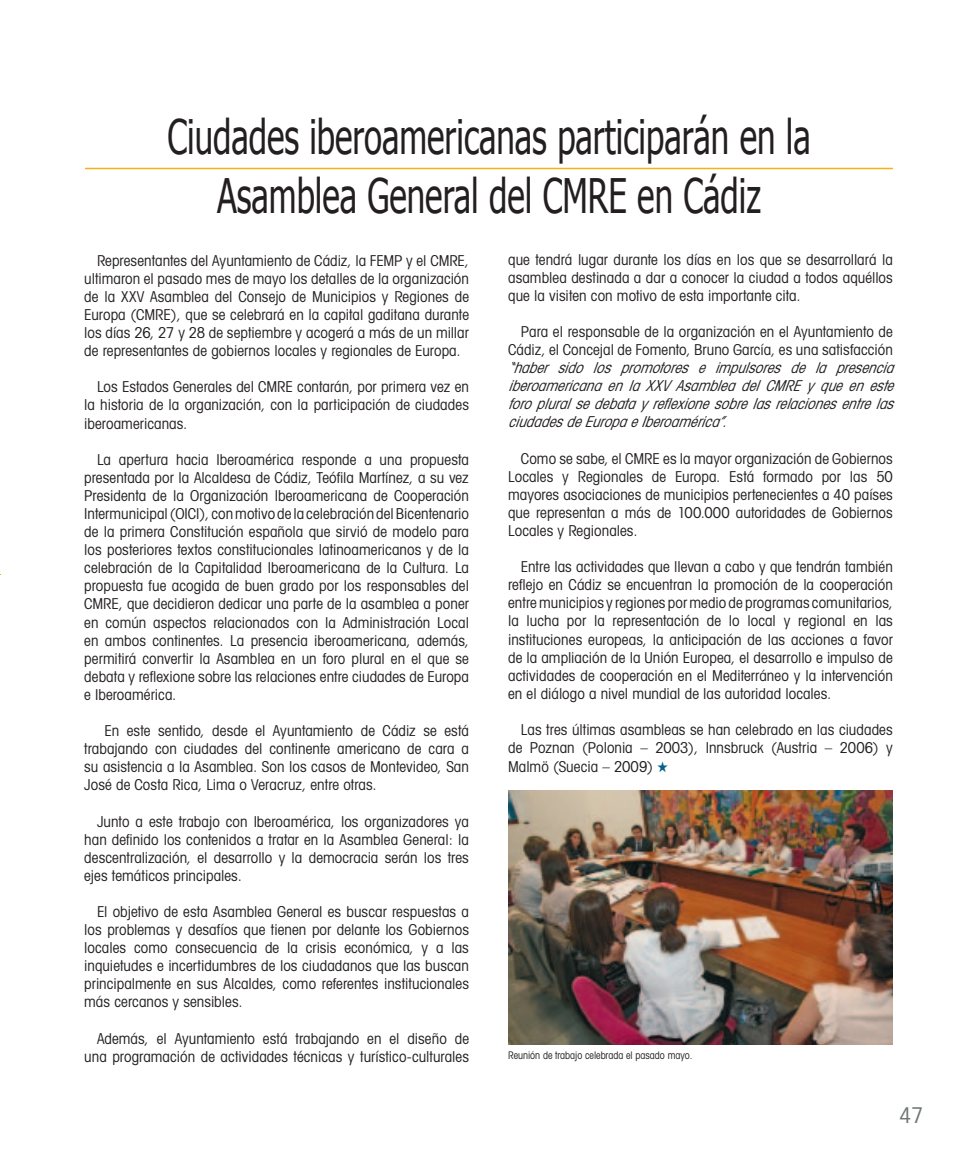
<style>
.page{position:relative;width:978px;height:1149px;background:#fff}
.page>*{position:absolute;margin:0;border:0;box-sizing:border-box;transform-origin:0 0}
.t1{font:47.55px/59.2px "Tahoma";color:#231f20;text-align:center;scale:.69 1}
.t2{font:condensed 21.75px "Avant Garde";color:#727773}
.t3{font:condensed 15px/18.1px "Avant Garde";letter-spacing:.005em;color:#231f20;text-align:justify}
.t4{font:italic condensed 15px/18.1px "Avant Garde";color:#231f20}
.t5{font:condensed 10.5px "Avant Garde";color:#231f20;scale:.95 1}
.s1{font-style:normal}
.s2{color:#00628a}
</style>
<div class="page">
<hr style="left:85px;top:168px;width:808px;height:1px;background:#f7b118">
<img style="left:508px;top:790px;width:385px;height:253px">
<p class="t1" style="left:167px;top:105px;width:934px">Ciudades iberoamericanas participarán en la<br>Asamblea General del CMRE en Cádiz</p>
<p class="t3" style="left:84px;top:251px;width:386px;text-indent:13px">Representantes del Ayuntamiento de Cádiz, la FEMP y el CMRE, ultimaron el pasado mes de mayo los detalles de la organización de la XXV Asamblea del Consejo de Municipios y Regiones de Europa (CMRE), que se celebrará en la capital gaditana durante los días 26, 27 y 28 de septiembre y acogerá a más de un millar de representantes de gobiernos locales y regionales de Europa.</p>
<p class="t3" style="left:84px;top:377px;width:386px;text-indent:13px">Los Estados Generales del CMRE contarán, por primera vez en la historia de la organización, con la participación de ciudades iberoamericanas.</p>
<p class="t3" style="left:84px;top:450px;width:386px;text-indent:13px">La apertura hacia Iberoamérica responde a una propuesta presentada por la Alcaldesa de Cádiz, Teófila Martínez, a su vez Presidenta de la Organización Iberoamericana de Cooperación Intermunicipal (OICI), con motivo de la celebración del Bicentenario de la primera Constitución española que sirvió de modelo para los posteriores textos constitucionales latinoamericanos y de la celebración de la Capitalidad Iberoamericana de la Cultura. La propuesta fue acogida de buen grado por los responsables del CMRE, que decidieron dedicar una parte de la asamblea a poner en común aspectos relacionados con la Administración Local en ambos continentes. La presencia iberoamericana, además, permitirá convertir la Asamblea en un foro plural en el que se debata y reflexione sobre las relaciones entre ciudades de Europa e Iberoamérica.</p>
<p class="t3" style="left:84px;top:721px;width:386px;text-indent:20px">En este sentido, desde el Ayuntamiento de Cádiz se está trabajando con ciudades del continente americano de cara a su asistencia a la Asamblea. Son los casos de Montevideo, San José de Costa Rica, Lima o Veracruz, entre otras.</p>
<p class="t3" style="left:84px;top:811px;width:386px;text-indent:13px">Junto a este trabajo con Iberoamérica, los organizadores ya han definido los contenidos a tratar en la Asamblea General: la descentralización, el desarrollo y la democracia serán los tres ejes temáticos principales.</p>
<p class="t3" style="left:84px;top:901px;width:386px;text-indent:13px">El objetivo de esta Asamblea General es buscar respuestas a los problemas y desafíos que tienen por delante los Gobiernos locales como consecuencia de la crisis económica, y a las inquietudes e incertidumbres de los ciudadanos que las buscan principalmente en sus Alcaldes, como referentes institucionales más cercanos y sensibles.</p>
<p class="t3" style="left:84px;top:1028px;width:386px;text-align:right">Además, el Ayuntamiento está trabajando en el diseño de una programación de actividades técnicas y turístico-culturales</p>
<p class="t3" style="left:508px;top:250px;width:386px">que tendrá lugar durante los días en los que se desarrollará la asamblea destinada a dar a conocer la ciudad a todos aquéllos que la visiten con motivo de esta importante cita.</p>
<p class="t4" style="left:508px;top:322px;width:393px;text-indent:13px"><span class="s1">Para el responsable de la organización en el Ayuntamiento de Cádiz, el Concejal de Fomento, Bruno García, es una satisfacción </span>“haber sido los promotores e impulsores de la presencia iberoamericanaenlaXXVAsambleadelCMREy queeneste foropluralsedebatay reflexionesobrelasrelacionesentrelas ciudadesdeEuropaeIberoamérica”.</p>
<p class="t3" style="left:508px;top:448px;width:386px;text-indent:13px">Como se sabe, el CMRE es la mayor organización de Gobiernos Locales y Regionales de Europa. Está formado por las 50 mayores asociaciones de municipios pertenecientes a 40 países que representan a más de 100.000 autoridades de Gobiernos Locales y Regionales.</p>
<p class="t3" style="left:508px;top:557px;width:386px;text-indent:13px">Entre las actividades que llevan a cabo y que tendrán también reflejo en Cádiz se encuentran la promoción de la cooperación entre municipios y regiones por medio de programas comunitarios, la lucha por la representación de lo local y regional en las instituciones europeas, la anticipación de las acciones a favor de la ampliación de la Unión Europea, el desarrollo e impulso de actividades de cooperación en el Mediterráneo y la intervención en el diálogo a nivel mundial de las autoridad locales.</p>
<p class="t3" style="left:508px;top:719px;width:386px;text-indent:13px">Las tres últimas asambleas se han celebrado en las ciudades de Poznan (Polonia – 2003), Innsbruck (Austria – 2006) y Malmö (Suecia – 2009) <span class="s2">★</span></p>
<p class="t5" style="left:508px;top:1048px;width:196px">Reunión de trabajo celebrada el pasado mayo.</p>
<p class="t2" style="left:899px;top:1101px;width:26px">47</p>
</div>
